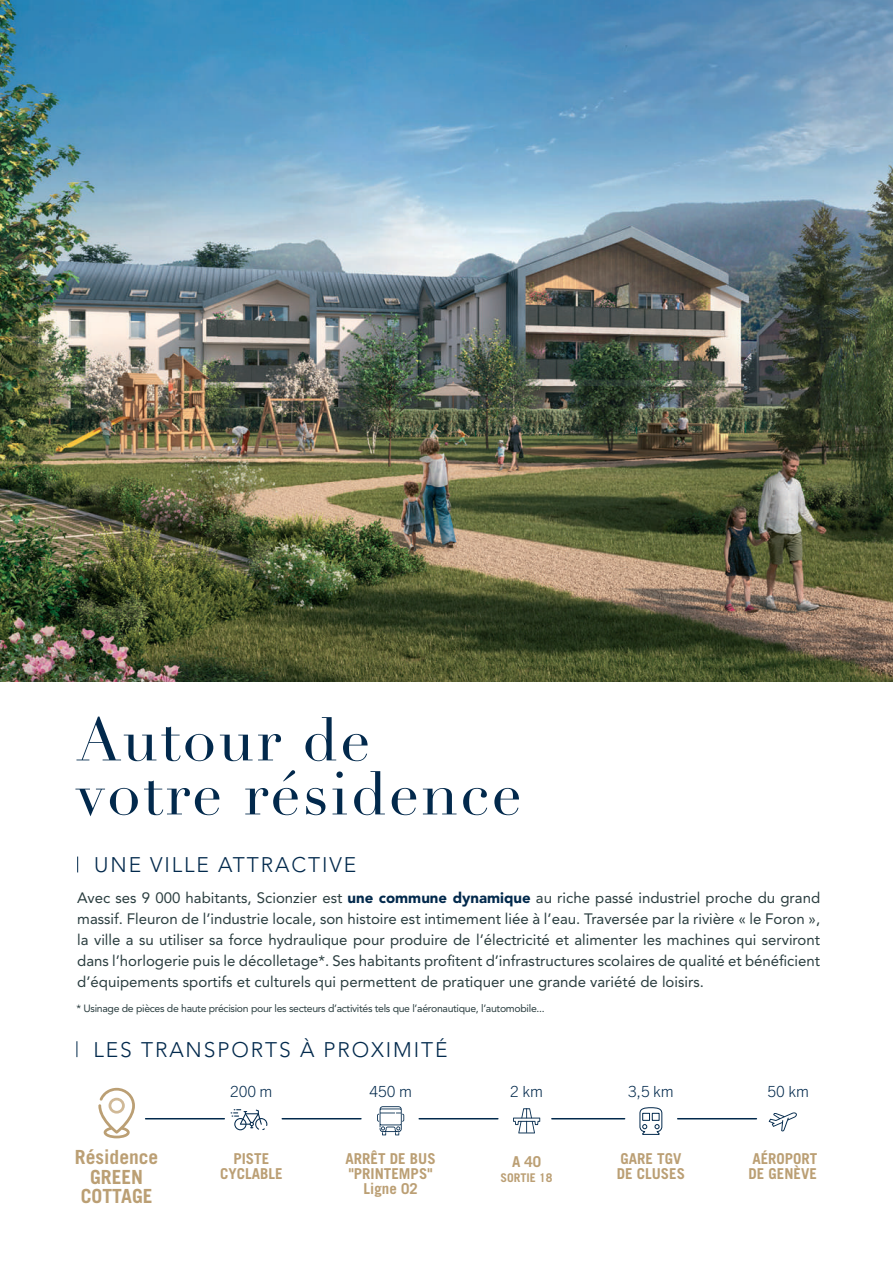
<style>
.page{position:relative;width:893px;height:1263px;background:#fff}
.page>*{position:absolute;margin:0;border:0;box-sizing:border-box;transform-origin:0 0}
.t1{font:60px/54px "Didot";letter-spacing:.04em;color:#02294c}
.t2{font:300 21px "Avenir LT Std";letter-spacing:.09em;color:#02294c}
.t3{font:700 19.5px/19.5px "Trade Gothic LT Std";color:#bb9f74;text-align:center}
.t4{font:300 15.45px "Trade Gothic Next LT Pro";color:#02294c}
.t5{font:15px/21px "Avenir LT Std";color:#2a3d3f;text-align:justify}
.t6{font:700 15px/15px "Trade Gothic LT Std";color:#bb9f74}
.t7{font:700 12px "Trade Gothic LT Std";color:#bb9f74}
.t8{font:10.5px "Avenir LT Std";letter-spacing:-.03em;color:#2a3d3f}
.s1{font-weight:900;color:#02294c}
</style>
<div class="page">
<img style="left:0;top:0;width:893px;height:681px">
<hr style="left:678px;top:1118px;width:78px;height:1px;background:#02294c">
<hr style="left:552px;top:1118px;width:73px;height:1px;background:#02294c">
<hr style="left:419px;top:1118px;width:79px;height:1px;background:#02294c">
<hr style="left:282px;top:1118px;width:79px;height:1px;background:#02294c">
<hr style="left:146px;top:1118px;width:78px;height:1px;background:#02294c">
<svg style="left:98px;top:1088px;width:37px;height:50px"></svg>
<svg style="left:639px;top:1107px;width:24px;height:28px"></svg>
<svg style="left:769px;top:1112px;width:28px;height:19px"></svg>
<svg style="left:377px;top:1106px;width:27px;height:29px"></svg>
<svg style="left:513px;top:1108px;width:27px;height:25px"></svg>
<svg style="left:231px;top:1109px;width:36px;height:21px"></svg>
<svg style="left:77px;top:856px;width:1px;height:16px"></svg>
<svg style="left:77px;top:1041px;width:1px;height:16px"></svg>
<h1 class="t1" style="left:77px;top:714px;width:447px">Autour de votre résidence</h1>
<h2 class="t2" style="left:94px;top:853px;width:263px">UNE VILLE ATTRACTIVE</h2>
<p class="t5" style="left:77px;top:887px;width:744px">Avec ses 9 000 habitants, Scionzier est <span class="s1">une commune dynamique</span> au riche passé industriel proche du grand massif. Fleuron de l’industrie locale, son histoire est intimement liée à l’eau. Traversée par la rivière « le Foron », la ville a su utiliser sa force hydraulique pour produire de l’électricité et alimenter les machines qui serviront dans l’horlogerie puis le décolletage*. Ses habitants profitent d’infrastructures scolaires de qualité et bénéficient d’équipements sportifs et culturels qui permettent de pratiquer une grande variété de loisirs.</p>
<p class="t8" style="left:77px;top:1002px;width:470px">* Usinage de pièces de haute précision pour les secteurs d’activités tels que l’aéronautique, l’automobile...</p>
<h2 class="t2" style="left:94px;top:1037px;width:355px">LES TRANSPORTS À PROXIMITÉ</h2>
<p class="t4" style="left:230px;top:1081px;width:44px">200 m</p>
<p class="t4" style="left:369px;top:1081px;width:44px">450 m</p>
<p class="t4" style="left:510px;top:1081px;width:34px">2 km</p>
<p class="t4" style="left:628px;top:1081px;width:47px">3,5 km</p>
<p class="t4" style="left:767px;top:1081px;width:43px">50 km</p>
<h3 class="t3" style="left:75px;top:1147px;width:85px">Résidence<br>GREEN<br>COTTAGE</h3>
<p class="t6" style="left:220px;top:1150px;width:64px;text-align:center">PISTE<br>CYCLABLE</p>
<p class="t6" style="left:346px;top:1150px;width:92px;text-align:center">ARRÊT DE BUS "PRINTEMPS"<br>Ligne 02</p>
<p class="t6" style="left:512px;top:1153px;width:31px">A 40</p>
<p class="t7" style="left:501px;top:1170px;width:54px">SORTIE 18</p>
<p class="t6" style="left:617px;top:1150px;width:70px">GARE TGV<br>DE CLUSES</p>
<p class="t6" style="left:749px;top:1150px;width:70px">AÉROPORT<br>DE GENÈVE</p>
</div>
